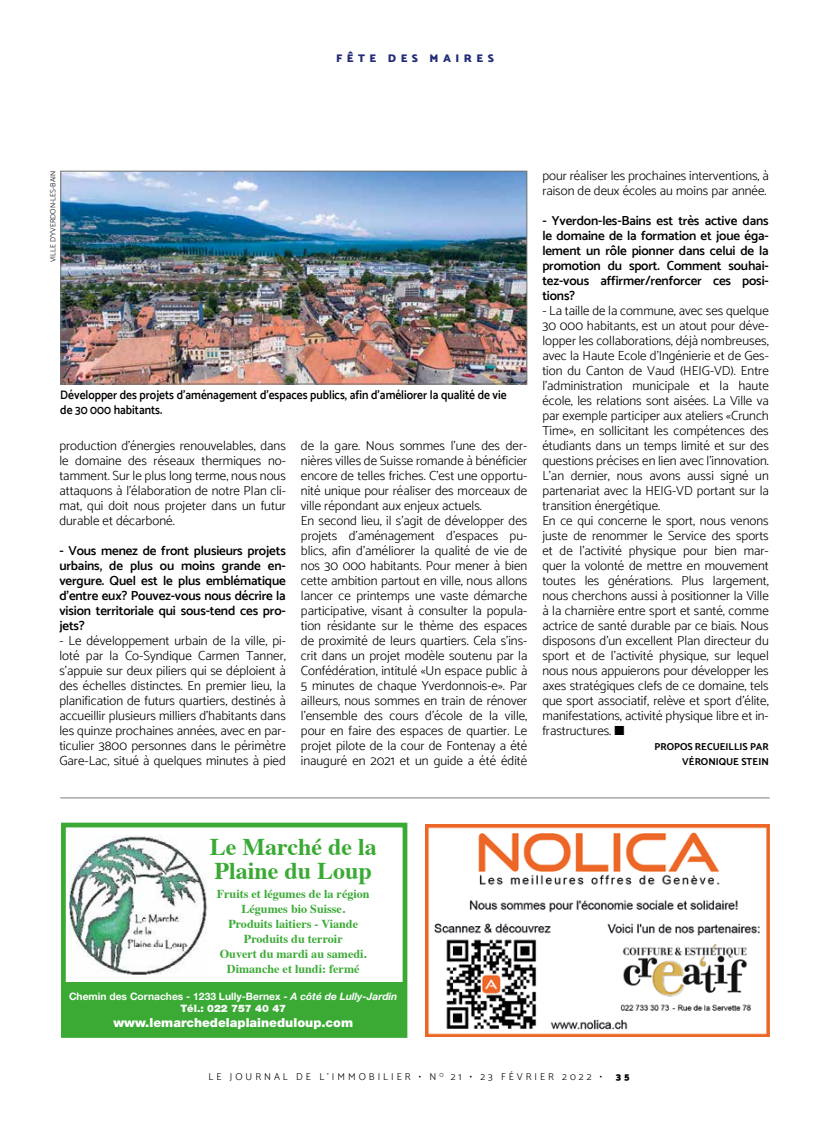
<style>
.page{position:relative;width:830px;height:1134px;background:#fff}
.page>*{position:absolute;margin:0;border:0;box-sizing:border-box;transform-origin:0 0}
.t1{font:700 24px/24px "Times";color:#3aaa35}
.t2{font:300 13.12px/15px "Catamaran";color:#000}
.t3{font:600 13.12px/15px "Catamaran";letter-spacing:-.01em;color:#000;text-align:justify}
.t4{font:600 12.5px/15px "Catamaran";color:#000;scale:.92 1}
.t5{font:900 12.5px "Helvetica Neue";color:#fff}
.t6{font:700 12.12px/15px "Times";color:#3aaa35;text-align:center}
.t7{font:900 11.25px "Catamaran";letter-spacing:.4em;color:#232c77}
.t8{font:700 10.25px/12.2px "Helvetica Neue";color:#fff;text-align:center}
.t9{font:300 10px "Catamaran";letter-spacing:.3em;color:#000}
.t10{font:700 10px/15px "Catamaran";color:#000;text-align:right}
.t11{font:900 10px "Catamaran";color:#000}
.t12{font:300 7.5px "Catamaran";letter-spacing:.01em;color:#000}
.s1{font-style:italic}
.s2{font-weight:900}
</style>
<div class="page">
<hr style="left:60px;top:797px;width:709px;height:1px;background:#979696">
<img style="left:62px;top:173px;width:463px;height:209px">
<div style="left:60px;top:171px;width:467px;height:213px;border:1px solid #727271"></div>
<div style="left:61px;top:823px;width:346px;height:215px;border:5px solid #3aaa35"></div>
<img style="left:69px;top:836px;width:139px;height:138px">
<div style="left:63px;top:982px;width:342px;height:54px;background:#3aaa35"></div>
<img style="left:425px;top:824px;width:344px;height:212px">
<p class="t7" style="left:336px;top:51px;width:159px">FÊTE DES MAIRES</p>
<p class="t12" style="left:48px;top:262px;width:93px;rotate:-90deg">VILLE D’YVERDON-LES-BAIN</p>
<p class="t4" style="left:60px;top:388px;width:486px">Développer des projets d’aménagement d’espaces publics, afin d’améliorer la qualité de vie de 30 000 habitants.</p>
<p class="t2" style="left:59px;top:438px;width:228px;text-align:justify">production d’énergies renouvelables, dans le domaine des réseaux thermiques no&shy;tamment. Sur le plus long terme, nous nous attaquons à l’élaboration de notre Plan cli&shy;mat, qui doit nous projeter dans un futur durable et décarboné.</p>
<p class="t3" style="left:59px;top:543px;width:228px">- Vous menez de front plusieurs projets urbains, de plus ou moins grande en&shy;vergure. Quel est le plus emblématique d’entre eux? Pouvez-vous nous décrire la vision territoriale qui sous-tend ces pro&shy;jets?</p>
<p class="t2" style="left:59px;top:633px;width:228px;text-align:justify">- Le développement urbain de la ville, pi&shy;loté par la Co-Syndique Carmen Tanner, s’appuie sur deux piliers qui se déploient à des échelles distinctes. En premier lieu, la planification de futurs quartiers, destinés à accueillir plusieurs milliers d’habitants dans les quinze prochaines années, avec en par&shy;ticulier 3800 personnes dans le périmètre Gare-Lac, situé à quelques minutes à pied</p>
<p class="t2" style="left:301px;top:438px;width:228px">de la gare. Nous sommes l’une des der&shy;nières villes de Suisse romande à bénéficier encore de telles friches. C’est une opportu&shy;nité unique pour réaliser des morceaux de ville répondant aux enjeux actuels.<br>En second lieu, il s’agit de développer des projets d’aménagement d’espaces pu&shy;blics, afin d’améliorer la qualité de vie de nos 30 000 habitants. Pour mener à bien cette ambition partout en ville, nous allons lancer ce printemps une vaste démarche participative, visant à consulter la popula&shy;tion résidante sur le thème des espaces de proximité de leurs quartiers. Cela s’ins&shy;crit dans un projet modèle soutenu par la Confédération, intitulé «Un espace public à 5 minutes de chaque Yverdonnois-e». Par ailleurs, nous sommes en train de rénover l’ensemble des cours d’école de la ville, pour en faire des espaces de quartier. Le projet pilote de la cour de Fontenay a été inauguré en 2021 et un guide a été édité</p>
<p class="t2" style="left:542px;top:168px;width:228px">pour réaliser les prochaines interventions, à raison de deux écoles au moins par année.</p>
<p class="t3" style="left:542px;top:213px;width:228px">- Yverdon-les-Bains est très active dans le domaine de la formation et joue éga&shy;lement un rôle pionner dans celui de la promotion du sport. Comment souhai&shy;tez-vous affirmer/renforcer ces posi&shy;tions?</p>
<p class="t2" style="left:542px;top:303px;width:228px">- La taille de la commune, avec ses quelque 30 000 habitants, est un atout pour déve&shy;lopper les collaborations, déjà nombreuses, avec la Haute Ecole d’Ingénierie et de Ges&shy;tion du Canton de Vaud (HEIG-VD). Entre l’administration municipale et la haute école, les relations sont aisées. La Ville va par exemple participer aux ateliers «Crunch Time», en sollicitant les compétences des étudiants dans un temps limité et sur des questions précises en lien avec l’innovation.<br>L’an dernier, nous avons aussi signé un partenariat avec la HEIG-VD portant sur la transition énergétique.<br>En ce qui concerne le sport, nous venons juste de renommer le Service des sports et de l’activité physique pour bien mar&shy;quer la volonté de mettre en mouvement toutes les générations. Plus largement, nous cherchons aussi à positionner la Ville à la charnière entre sport et santé, comme actrice de santé durable par ce biais. Nous disposons d’un excellent Plan directeur du sport et de l’activité physique, sur lequel nous nous appuierons pour développer les axes stratégiques clefs de ce domaine, tels que sport associatif, relève et sport d’élite, manifestations, activité physique libre et in&shy;frastructures. ■</p>
<p class="t10" style="left:654px;top:739px;width:116px">PROPOS RECUEILLIS PAR<br>VÉRONIQUE STEIN</p>
<h1 class="t1" style="left:210px;top:832px;width:168px">Le Marché de la<br>Plaine du Loup</h1>
<p class="t6" style="left:217px;top:885px;width:154px">Fruits et légumes de la région<br>Légumes bio Suisse.<br>Produits laitiers - Viande<br>Produits du terroir<br>Ouvert du mardi au samedi.<br>Dimanche et lundi: fermé</p>
<p class="t8" style="left:69px;top:990px;width:330px">Chemin des Cornaches - 1233 Lully-Bernex - <span class="s1">A côté de Lully-Jardin<br></span><span class="s2">Tél.: 022 757 40 47</span></p>
<p class="t5" style="left:113px;top:1015px;width:241px">www.lemarchedelaplaineduloup.com</p>
<p class="t9" style="left:208px;top:1071px;width:395px">LE JOURNAL DE L’IMMOBILIER • N <sup>O</sup> 21 • 23 FÉVRIER 2022 •</p>
<p class="t11" style="left:615px;top:1071px;width:15px">3 5</p>
</div>
